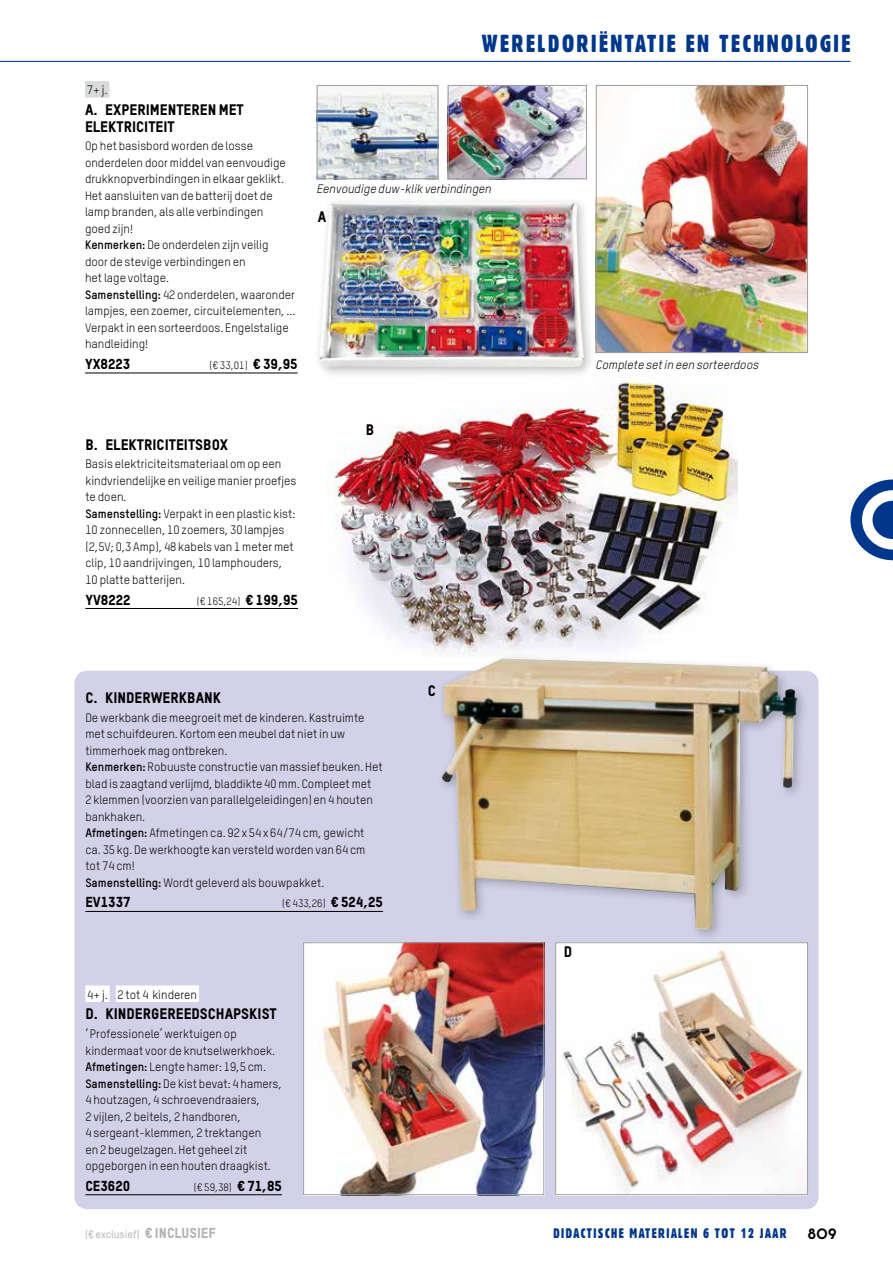
<style>
.page{position:relative;width:893px;height:1263px;background:#fff}
.page>*{position:absolute;margin:0;border:0;box-sizing:border-box;transform-origin:0 0}
.t1{font:24px "Gothic 821 Condensed BT";letter-spacing:.1em;color:#00378b}
.t2{font:15px/16.5px "TSTAR Headline";color:#000}
.t3{font:15px "Chalet Tokyo";color:#000}
.t4{font:14.25px "TSTAR Headline";color:#000}
.t5{font:13.5px "Gothic 821 Condensed BT";letter-spacing:.1em;color:#00378b}
.t6{font:12px/16.5px "TSTAR";color:#000}
.t7{font:italic 12px "TSTAR";color:#000}
.t8{font:10.5px "TSTAR";color:#000}
.t9{font:500 10.5px "TSTAR";color:#b1b3b4}
.s1{font-weight:700}
.s2{font-family:"TSTAR Headline";font-size:14.25px}
.s3{font-family:"TSTAR Headline";font-weight:400;font-size:14.25px}
</style>
<div class="page">
<svg style="left:850px;top:479px;width:43px;height:81px"></svg>
<hr style="left:0;top:61px;width:850px;height:1px;background:#00378b">
<img style="left:327px;top:376px;width:410px;height:276px">
<hr style="left:85px;top:608px;width:213px;height:1px;background:#000">
<div style="left:74px;top:671px;width:745px;height:538px;background:#d3d1e7;border-radius:13px"></div>
<img style="left:598px;top:87px;width:208px;height:264px">
<div style="left:596px;top:85px;width:212px;height:268px;border:1px solid #9c9e9f"></div>
<img style="left:319px;top:87px;width:117px;height:90px">
<div style="left:317px;top:85px;width:121px;height:94px;border:1px solid #9c9e9f"></div>
<img style="left:450px;top:87px;width:135px;height:90px">
<div style="left:448px;top:85px;width:139px;height:94px;border:1px solid #9c9e9f"></div>
<div style="left:314px;top:196px;width:281px;height:183px;background:#000;opacity:.25"></div>
<img style="left:320px;top:203px;width:264px;height:164px">
<div style="left:436px;top:653px;width:373px;height:289px;background:#000;opacity:.25"></div>
<img style="left:442px;top:659px;width:355px;height:271px">
<img style="left:557px;top:944px;width:249px;height:249px">
<div style="left:555px;top:942px;width:253px;height:253px;border:1px solid #9c9e9f"></div>
<img style="left:305px;top:944px;width:237px;height:249px">
<div style="left:303px;top:942px;width:241px;height:253px;border:1px solid #9c9e9f"></div>
<div style="left:85px;top:81px;width:24px;height:17px;background:#d9dadb"></div>
<hr style="left:85px;top:373px;width:213px;height:1px;background:#000">
<div style="left:85px;top:985px;width:25px;height:17px;background:#fff"></div>
<div style="left:116px;top:985px;width:83px;height:17px;background:#fff"></div>
<hr style="left:85px;top:1194px;width:197px;height:1px;background:#000">
<hr style="left:85px;top:911px;width:298px;height:1px;background:#000">
<p class="t6" style="left:87px;top:82px;width:22px">7+ j.</p>
<p class="t2" style="left:85px;top:101px;width:160px">A. EXPERIMENTEREN MET<br>ELEKTRICITEIT</p>
<p class="t6" style="left:85px;top:138px;width:212px">Op het basisbord worden de losse onderdelen door middel van eenvoudige drukknopverbindingen in elkaar geklikt.<br>Het aansluiten van de batterij doet de lamp branden, als alle verbindingen<br>goed zijn!<br><span class="s1">Kenmerken:</span> De onderdelen zijn veilig<br>door de stevige verbindingen en<br>het lage voltage.<br><span class="s1">Samenstelling:</span> 42 onderdelen, waaronder lampjes, een zoemer, circuitelementen, ...<br>Verpakt in een sorteerdoos. Engelstalige handleiding!</p>
<p class="t4" style="left:85px;top:355px;width:47px">YX8223</p>
<p class="t8" style="left:210px;top:359px;width:90px">(€ 33,01) <span class="s2">€ 39,95</span></p>
<h1 class="t1" style="left:482px;top:29px;width:370px">WERELDORIËNTATIE EN TECHNOLOGIE</h1>
<p class="t7" style="left:317px;top:181px;width:176px">Eenvoudige duw-klik verbindingen</p>
<p class="t2" style="left:318px;top:208px;width:10px">A</p>
<p class="t7" style="left:596px;top:358px;width:164px">Complete set in een sorteerdoos</p>
<p class="t2" style="left:85px;top:436px;width:144px">B. ELEKTRICITEITSBOX</p>
<p class="t6" style="left:85px;top:456px;width:213px">Basis elektriciteitsmateriaal om op een kindvriendelijke en veilige manier proefjes te doen.<br><span class="s1">Samenstelling:</span> Verpakt in een plastic kist:<br>10 zonnecellen, 10 zoemers, 30 lampjes (2,5V; 0,3 Amp), 48 kabels van 1 meter met clip, 10 aandrijvingen, 10 lamphouders, 10 platte batterijen.</p>
<p class="t4" style="left:85px;top:591px;width:47px">YV8222</p>
<p class="t8" style="left:197px;top:594px;width:103px">(€ 165,24) <span class="s2">€ 199,95</span></p>
<p class="t2" style="left:366px;top:421px;width:10px">B</p>
<p class="t2" style="left:85px;top:689px;width:137px">C. KINDERWERKBANK</p>
<p class="t6" style="left:85px;top:709px;width:299px">De werkbank die meegroeit met de kinderen. Kastruimte met schuifdeuren. Kortom een meubel dat niet in uw timmerhoek mag ontbreken.<br><span class="s1">Kenmerken:</span> Robuuste constructie van massief beuken. Het blad is zaagtand verlijmd, bladdikte 40 mm. Compleet met<br>2 klemmen (voorzien van parallelgeleidingen) en 4 houten bankhaken.<br><span class="s1">Afmetingen:</span> Afmetingen ca. 92 x 54 x 64/74 cm, gewicht ca. 35 kg. De werkhoogte kan versteld worden van 64 cm tot 74 cm!<br><span class="s1">Samenstelling:</span> Wordt geleverd als bouwpakket.</p>
<p class="t4" style="left:85px;top:893px;width:47px">EV1337</p>
<p class="t8" style="left:282px;top:897px;width:102px">(€ 433,26) <span class="s2">€ 524,25</span></p>
<p class="t6" style="left:87px;top:986px;width:111px">4+ j. 2 tot 4 kinderen</p>
<p class="t2" style="left:85px;top:1005px;width:193px">D. KINDERGEREEDSCHAPSKIST</p>
<p class="t6" style="left:85px;top:1025px;width:198px">‘ Professionele’ werktuigen op kindermaat voor de knutselwerkhoek.<br><span class="s1">Afmetingen:</span> Lengte hamer: 19,5 cm.<br><span class="s1">Samenstelling:</span> De kist bevat: 4 hamers, 4 houtzagen, 4 schroevendraaiers,<br>2 vijlen, 2 beitels, 2 handboren,<br>4 sergeant-klemmen, 2 trektangen<br>en 2 beugelzagen. Het geheel zit opgeborgen in een houten draagkist.</p>
<p class="t4" style="left:85px;top:1177px;width:46px">CE3620</p>
<p class="t8" style="left:194px;top:1181px;width:90px">(€ 59,38) <span class="s2">€ 71,85</span></p>
<p class="t2" style="left:428px;top:682px;width:10px">C</p>
<p class="t2" style="left:564px;top:943px;width:10px">D</p>
<p class="t9" style="left:85px;top:1228px;width:132px">(€ exclusief) <span class="s3">€ INCLUSIEF</span></p>
<p class="t5" style="left:554px;top:1225px;width:235px">DIDACTISCHE MATERIALEN 6 TOT 12 JAAR</p>
<p class="t3" style="left:808px;top:1224px;width:30px">809</p>
</div>
